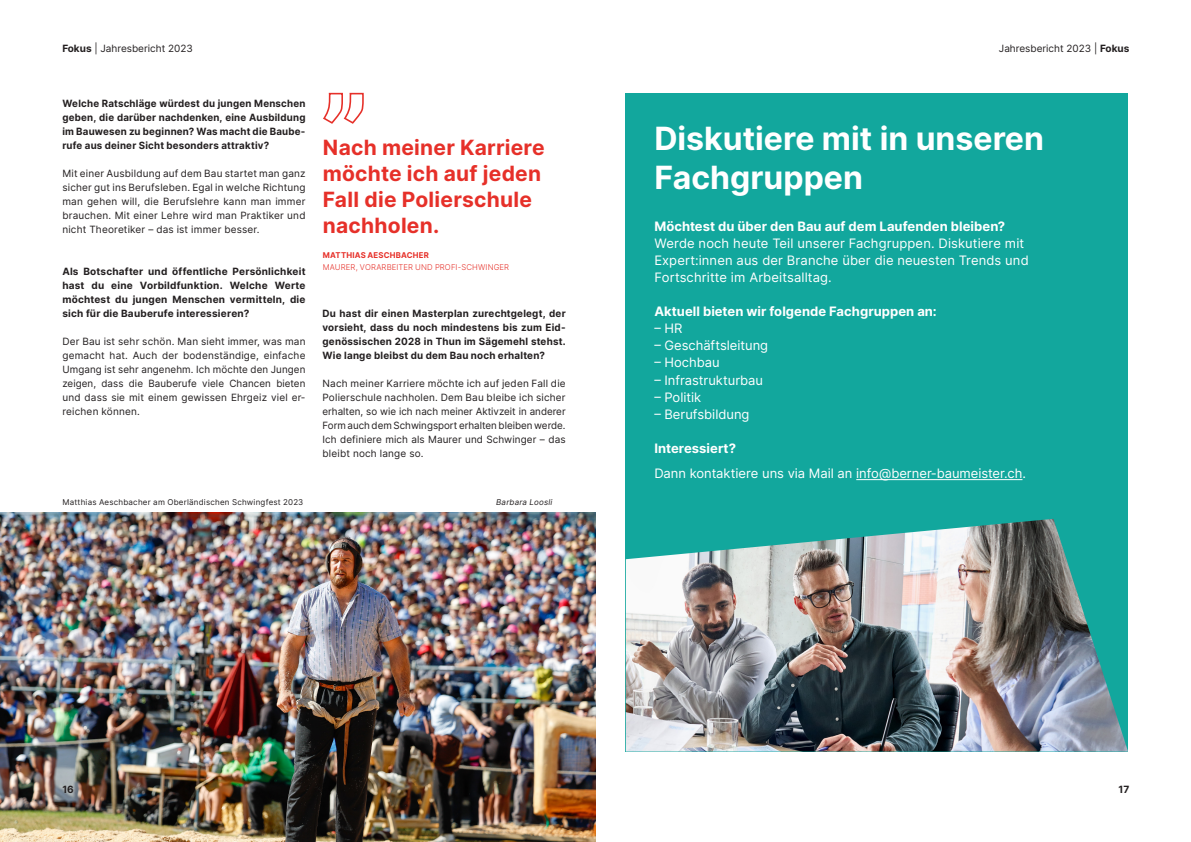
<style>
.page{position:relative;width:1191px;height:842px;background:#fff}
.page>*{position:absolute;margin:0;border:0;box-sizing:border-box;transform-origin:0 0}
.t1{font:700 32px/38.4px "Inter";color:#fff}
.t2{font:700 21px/26px "Inter";letter-spacing:.01em;color:#e63029}
.t3{font:13px/17px "Inter";color:#fff}
.t4{font:700 13px "Inter";letter-spacing:.005em;color:#fff}
.t5{font:10px/14px "Inter";letter-spacing:.015em;color:#231f20;text-align:justify}
.t6{font:700 10px/14px "Inter";letter-spacing:.02em;color:#231f20;text-align:justify}
.t7{font:8px "Inter";letter-spacing:.025em;color:#231f20}
.t8{font:300 8px "Inter";letter-spacing:.02em;color:#e63029}
.t9{font:700 8px "Inter";letter-spacing:.025em;color:#e63029}
.t10{font:italic 8px "Inter";letter-spacing:.025em;color:#231f20}
.s1{font-weight:700}
</style>
<div class="page">
<svg style="left:323px;top:92px;width:41px;height:32px"></svg>
<img style="left:0;top:513px;width:595px;height:329px">
<div style="left:626px;top:93px;width:502px;height:658px;background:#12a79d"></div>
<hr style="left:856px;top:479px;width:166px;height:1px;background:#fff">
<img style="left:626px;top:519px;width:502px;height:232px">
<p class="t5" style="left:62px;top:41px;width:132px"><span class="s1">Fokus</span> | Jahresbericht 2023</p>
<p class="t6" style="left:62px;top:96px;width:245px">Welche Ratschläge würdest du jungen Menschen geben, die darüber nachdenken, eine Ausbildung im Bauwesen zu beginnen? Was macht die Baube&shy;rufe aus deiner Sicht besonders attraktiv?</p>
<p class="t5" style="left:62px;top:166px;width:245px">Mit einer Ausbildung auf dem Bau startet man ganz sicher gut ins Berufsleben. Egal in welche Richtung man gehen will, die Berufslehre kann man immer brauchen. Mit einer Lehre wird man Praktiker und nicht Theoretiker – das ist immer besser.</p>
<p class="t6" style="left:62px;top:264px;width:245px">Als Botschafter und öffentliche Persönlichkeit hast du eine Vorbildfunktion. Welche Werte möchtest du jungen Menschen vermitteln, die sich für die Bauberufe interessieren?</p>
<p class="t5" style="left:62px;top:334px;width:245px">Der Bau ist sehr schön. Man sieht immer, was man gemacht hat. Auch der bodenständige, einfache Umgang ist sehr angenehm. Ich möchte den Jungen zeigen, dass die Bauberufe viele Chancen bieten und dass sie mit einem gewissen Ehrgeiz viel er&shy;reichen können.</p>
<h2 class="t2" style="left:323px;top:134px;width:223px">Nach meiner Karriere möchte ich auf jeden<br>Fall die Polierschule nachholen.</h2>
<p class="t9" style="left:323px;top:249px;width:108px">MATTHIAS AESCHBACHER</p>
<p class="t8" style="left:323px;top:262px;width:188px">MAURER, VORARBEITER UND PROFI-SCHWINGER</p>
<p class="t6" style="left:322px;top:306px;width:245px">Du hast dir einen Masterplan zurechtgelegt, der vorsieht, dass du noch mindestens bis zum Eid&shy;genössischen 2028 in Thun im Sägemehl stehst.<br>Wie lange bleibst du dem Bau noch erhalten?</p>
<p class="t5" style="left:322px;top:376px;width:245px">Nach meiner Karriere möchte ich auf jeden Fall die Polierschule nachholen. Dem Bau bleibe ich sicher erhalten, so wie ich nach meiner Aktivzeit in anderer Form auch dem Schwingsport erhalten bleiben werde.<br>Ich definiere mich als Maurer und Schwinger – das bleibt noch lange so.</p>
<p class="t7" style="left:62px;top:496px;width:242px">Matthias Aeschbacher am Oberländischen Schwingfest 2023</p>
<p class="t10" style="left:496px;top:496px;width:58px">Barbara Loosli</p>
<p class="t5" style="left:999px;top:41px;width:132px">Jahresbericht 2023 | <span class="s1">Fokus</span></p>
<h1 class="t1" style="left:654px;top:118px;width:391px">Diskutiere mit in unseren<br>Fachgruppen</h1>
<h3 class="t4" style="left:654px;top:217px;width:352px">Möchtest du über den Bau auf dem Laufenden bleiben?</h3>
<h3 class="t3" style="left:654px;top:235px;width:376px">Werde noch heute Teil unserer Fachgruppen. Diskutiere mit<br>Expert:innen aus der Branche über die neuesten Trends und<br>Fortschritte im Arbeitsalltag.</h3>
<h3 class="t4" style="left:654px;top:302px;width:284px">Aktuell bieten wir folgende Fachgruppen an:</h3>
<h3 class="t3" style="left:654px;top:320px;width:30px">– HR</h3>
<h3 class="t3" style="left:654px;top:337px;width:115px">– Geschäftsleitung</h3>
<h3 class="t3" style="left:654px;top:354px;width:67px">– Hochbau</h3>
<h3 class="t3" style="left:654px;top:371px;width:110px">– Infrastrukturbau</h3>
<h3 class="t3" style="left:654px;top:388px;width:48px">– Politik</h3>
<h3 class="t3" style="left:654px;top:405px;width:97px">– Berufsbildung</h3>
<h3 class="t4" style="left:654px;top:438px;width:83px">Interessiert?</h3>
<h3 class="t3" style="left:654px;top:464px;width:373px">Dann kontaktiere uns via Mail an info@berner-baumeister.ch.</h3>
<p class="t6" style="left:62px;top:782px;width:13px">16</p>
<p class="t6" style="left:1118px;top:782px;width:12px">17</p>
</div>
